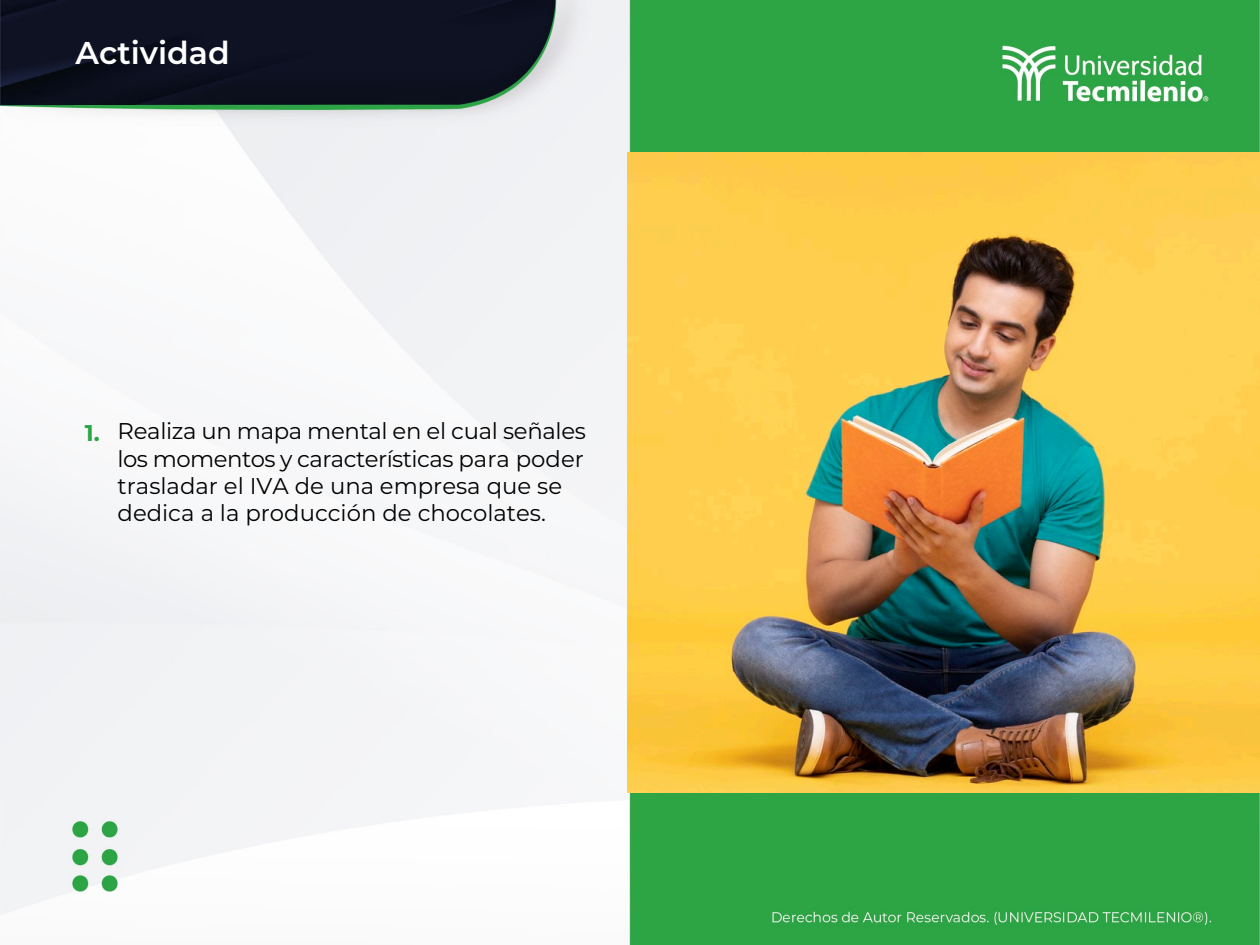
<style>
.page{position:relative;width:1260px;height:945px;background:#fff}
.page>*{position:absolute;margin:0;border:0;box-sizing:border-box;transform-origin:0 0}
.t1{font:600 31.5px "Montserrat";color:#fff}
.t2{font:22.75px/27.3px "Montserrat";color:#000}
.t3{font:700 22.75px "Montserrat";color:#2aa645}
</style>
<div class="page">
<img style="left:0;top:0;width:1260px;height:945px">
<img style="left:628px;top:152px;width:632px;height:641px">
<h1 class="t1" style="left:76px;top:31px;width:156px">Actividad</h1>
<p class="t3" style="left:85px;top:417px;width:16px">1.</p>
<p class="t2" style="left:118px;top:417px;width:470px">Realiza un mapa mental en el cual señales los momentos y características para poder trasladar el IVA de una empresa que se dedica a la producción de chocolates.</p>
</div>
